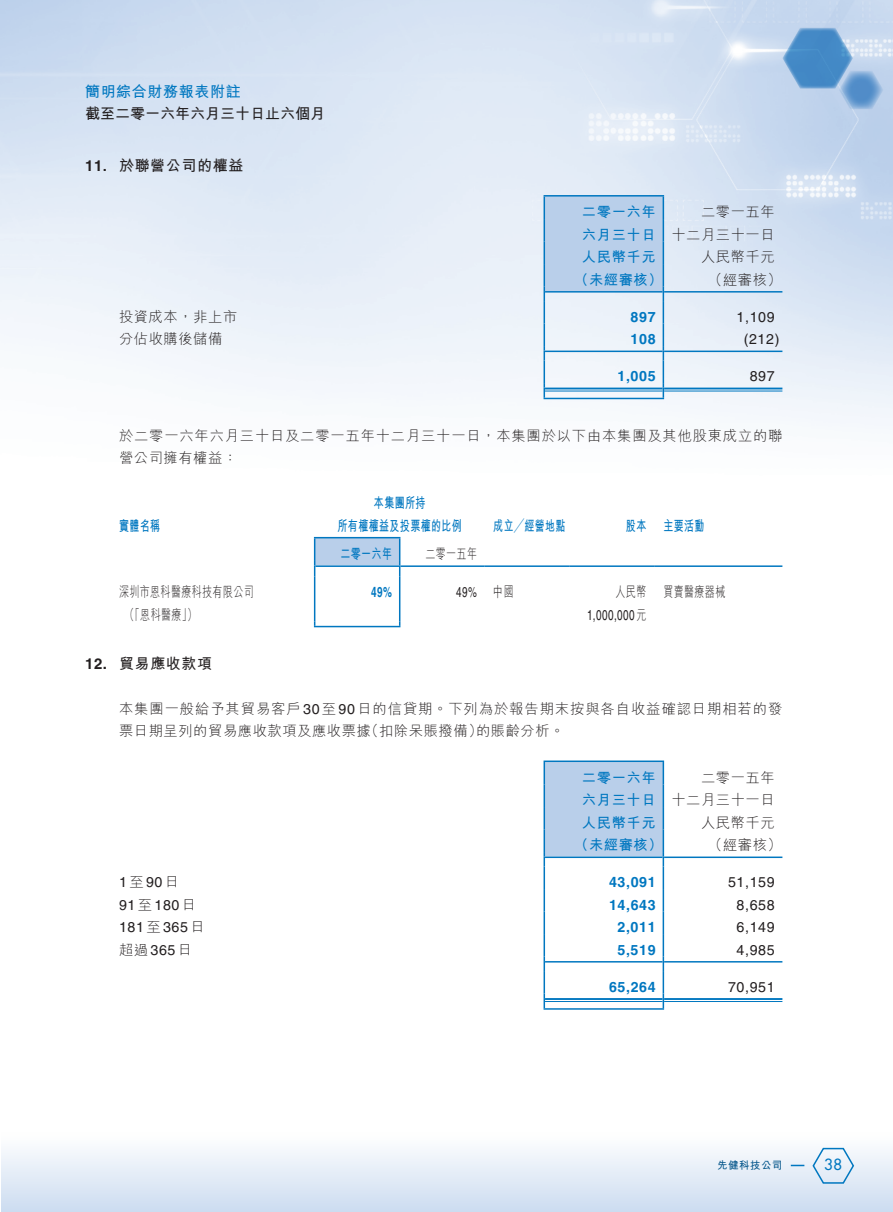
<style>
.page{position:relative;width:893px;height:1212px;background:#fff}
.page>*{position:absolute;margin:0;border:0;box-sizing:border-box;transform-origin:0 0}
._3__標題{font:700 15px "M Hei HK";color:#231f20}
.t1{font:700 15px "M Hei HK";letter-spacing:.04em;color:#0077c0}
._3__標題-2{font:700 15px "M Hei HK";letter-spacing:.04em;color:#231f20}
._3__標題-3{font:700 15px "Helvetica LT Std";color:#231f20}
.t2{font:500 15px "Futura Std";color:#0077c0}
._1__內文{font:300 14.25px "M Hei HK";letter-spacing:.04em;color:#231f20}
._1__內文-2{font:14.25px "Helvetica LT Std";letter-spacing:.04em;color:#231f20}
._1__內文-3{font:300 14.25px/22.5px "M Hei HK";letter-spacing:.06em;color:#231f20}
._1__內文-4{font:300 14.25px/22.5px "M Hei HK";letter-spacing:.07em;color:#231f20}
._1__內文-5{font:700 14.25px "M Hei HK";letter-spacing:.04em;color:#0077c0}
._1__內文-6{font:700 14.25px "Helvetica LT Std";letter-spacing:.04em;color:#0077c0}
._1__內文-7{font:700 14.25px "M Hei HK";letter-spacing:.04em;color:#0077c0;scale:.7 1}
._1__內文-8{font:300 14.25px "M Hei HK";letter-spacing:.04em;color:#231f20;scale:.7 1}
._1__內文-9{font:14.25px "Helvetica LT Std";letter-spacing:.04em;color:#231f20;scale:.7 1}
._1__內文-10{font:700 14.25px "Helvetica LT Std";letter-spacing:.04em;color:#0077c0;scale:.7 1}
.t3{font:700 10.5px "M Hei HK";letter-spacing:.04em;color:#005389}
.s1{font-family:"Helvetica Neue LT Std";font-weight:500}
.s2{font-family:"M Hei HK";font-weight:300}
.s3{font-family:"Helvetica LT Std";font-weight:400}
</style>
<div class="page">
<img style="left:1px;top:0;width:892px;height:617px">
<svg style="left:782px;top:28px;width:101px;height:81px;background:#88b2db"></svg>
<div style="left:1px;top:1132px;width:892px;height:80px;background:linear-gradient(to bottom,#fff,#cddcf1)"></div>
<svg style="left:812px;top:1146px;width:43px;height:38px"></svg>
<svg style="left:791px;top:1165px;width:13px;height:1px"></svg>
<hr style="left:544px;top:195px;width:120px;height:2px;background:#0077c0">
<svg style="left:544px;top:196px;width:120px;height:202px"></svg>
<hr style="left:544px;top:398px;width:120px;height:1px;background:#0077c0">
<hr style="left:545px;top:291px;width:118px;height:2px;background:#0077c0">
<hr style="left:664px;top:291px;width:118px;height:2px;background:#0077c0">
<hr style="left:545px;top:351px;width:118px;height:1px;background:#0077c0">
<hr style="left:664px;top:351px;width:118px;height:1px;background:#0077c0">
<hr style="left:545px;top:388px;width:118px;height:1px;background:#0077c0">
<hr style="left:545px;top:391px;width:118px;height:1px;background:#0077c0">
<hr style="left:664px;top:388px;width:118px;height:1px;background:#0077c0">
<hr style="left:664px;top:391px;width:118px;height:1px;background:#0077c0">
<hr style="left:314px;top:537px;width:86px;height:1px;background:#0077c0">
<svg style="left:314px;top:538px;width:86px;height:38px"></svg>
<hr style="left:314px;top:576px;width:1px;height:45px;background:#0077c0">
<hr style="left:399px;top:576px;width:1px;height:45px;background:#0077c0">
<hr style="left:314px;top:626px;width:86px;height:1px;background:#0077c0">
<hr style="left:315px;top:565px;width:84px;height:2px;background:#0077c0">
<hr style="left:400px;top:565px;width:85px;height:2px;background:#0077c0">
<hr style="left:485px;top:565px;width:85px;height:2px;background:#0077c0">
<hr style="left:570px;top:565px;width:85px;height:2px;background:#0077c0">
<hr style="left:655px;top:565px;width:127px;height:2px;background:#0077c0">
<hr style="left:544px;top:760px;width:120px;height:2px;background:#0077c0">
<svg style="left:544px;top:762px;width:120px;height:246px"></svg>
<hr style="left:544px;top:1008px;width:120px;height:2px;background:#0077c0">
<hr style="left:545px;top:856px;width:118px;height:2px;background:#0077c0">
<hr style="left:664px;top:856px;width:118px;height:2px;background:#0077c0">
<hr style="left:545px;top:961px;width:118px;height:1px;background:#0077c0">
<hr style="left:664px;top:961px;width:118px;height:1px;background:#0077c0">
<hr style="left:545px;top:998px;width:118px;height:2px;background:#0077c0">
<hr style="left:545px;top:1001px;width:118px;height:1px;background:#0077c0">
<hr style="left:664px;top:998px;width:118px;height:2px;background:#0077c0">
<hr style="left:664px;top:1001px;width:118px;height:1px;background:#0077c0">
<p class="t1" style="left:85px;top:81px;width:157px">簡明綜合財務報表附註</p>
<p class="_3__標題" style="left:85px;top:102px;width:241px">截至二零一六年六月三十日止六個月</p>
<p class="_3__標題-2" style="left:119px;top:154px;width:126px">於聯營公司的權益</p>
<p class="_3__標題-3" style="left:85px;top:156px;width:24px">11<span class="s1">.</span></p>
<p class="_1__內文" style="left:119px;top:309px;width:120px">投資成本，非上市</p>
<p class="_1__內文" style="left:119px;top:332px;width:105px">分佔收購後儲備</p>
<p class="_1__內文-5" style="left:582px;top:202px;width:75px">二零一六年</p>
<p class="_1__內文" style="left:701px;top:205px;width:75px">二零一五年</p>
<p class="_1__內文-5" style="left:582px;top:224px;width:75px">六月三十日</p>
<p class="_1__內文" style="left:671px;top:227px;width:105px">十二月三十一日</p>
<p class="_1__內文-5" style="left:582px;top:247px;width:75px">人民幣千元</p>
<p class="_1__內文" style="left:701px;top:250px;width:75px">人民幣千元</p>
<p class="_1__內文-5" style="left:574px;top:269px;width:90px">（未經審核）</p>
<p class="_1__內文" style="left:708px;top:272px;width:75px">（經審核(</p>
<p class="_1__內文-6" style="left:631px;top:308px;width:26px">897</p>
<p class="_1__內文-2" style="left:737px;top:308px;width:40px">1,109</p>
<p class="_1__內文-6" style="left:631px;top:331px;width:26px">108</p>
<p class="_1__內文-2" style="left:744px;top:331px;width:37px">)212(</p>
<p class="_1__內文-6" style="left:618px;top:368px;width:40px">1,005</p>
<p class="_1__內文-2" style="left:750px;top:368px;width:26px">897</p>
<p class="_1__內文-3" style="left:119px;top:424px;width:665px">於二零一六年六月三十日及二零一五年十二月三十一日，本集團於以下由本集團及其他股東成立的聯營公司擁有權益：</p>
<p class="_1__內文-7" style="left:119px;top:515px;width:60px">實體名稱</p>
<p class="_1__內文-8" style="left:119px;top:584px;width:194px">深圳市恩科醫療科技有限公司</p>
<p class="_1__內文-8" style="left:124px;top:607px;width:105px">（「恩科醫療 (「</p>
<p class="_1__內文-7" style="left:374px;top:492px;width:75px">本集團所持</p>
<p class="_1__內文-7" style="left:338px;top:515px;width:179px">所有權權益及投票權的比例</p>
<p class="_1__內文-8" style="left:425px;top:547px;width:75px">二零一五年</p>
<p class="_1__內文-7" style="left:340px;top:543px;width:75px">二零一六年</p>
<p class="_1__內文-10" style="left:371px;top:583px;width:31px">49%</p>
<p class="_1__內文-9" style="left:456px;top:584px;width:31px">49%</p>
<p class="_1__內文-7" style="left:493px;top:515px;width:105px">成立╱經營地點</p>
<p class="_1__內文-8" style="left:493px;top:584px;width:31px">中國</p>
<p class="_1__內文-7" style="left:626px;top:515px;width:31px">股本</p>
<p class="_1__內文-7" style="left:663px;top:515px;width:60px">主要活動</p>
<p class="_1__內文-8" style="left:616px;top:584px;width:45px">人民幣</p>
<p class="_1__內文-9" style="left:587px;top:606px;width:86px">1,000,000<span class="s2">元</span></p>
<p class="_1__內文-8" style="left:663px;top:584px;width:90px">買賣醫療器械</p>
<p class="_3__標題-3" style="left:85px;top:654px;width:24px">12.</p>
<p class="_3__標題" style="left:119px;top:652px;width:95px">貿易應收款項</p>
<p class="_1__內文-4" style="left:476px;top:697px;width:308px;text-indent:-357px">本集團一般給予其貿易客戶<span class="s3">30</span>至<span class="s3">90</span>日的信貸期。下列為於報告期末按與各自收益確認日期相若的發的賬齡分析。</p>
<p class="_1__內文" style="left:364px;top:724px;width:120px">（扣除呆賬撥備）</p>
<p class="_1__內文" style="left:119px;top:724px;width:253px">票日期呈列的貿易應收款項及應收票據</p>
<p class="_1__內文-5" style="left:582px;top:767px;width:75px">二零一六年</p>
<p class="_1__內文" style="left:701px;top:770px;width:75px">二零一五年</p>
<p class="_1__內文-5" style="left:582px;top:790px;width:75px">六月三十日</p>
<p class="_1__內文" style="left:671px;top:793px;width:105px">十二月三十一日</p>
<p class="_1__內文-5" style="left:582px;top:812px;width:75px">人民幣千元</p>
<p class="_1__內文" style="left:701px;top:815px;width:75px">人民幣千元</p>
<p class="_1__內文-5" style="left:574px;top:835px;width:90px">（未經審核）</p>
<p class="_1__內文" style="left:708px;top:838px;width:75px">（經審核(</p>
<p class="_1__內文-2" style="left:119px;top:874px;width:61px">1<span class="s2">至</span>90<span class="s2">日</span></p>
<p class="_1__內文-6" style="left:609px;top:873px;width:48px">43,091</p>
<p class="_1__內文-2" style="left:728px;top:874px;width:48px">51,159</p>
<p class="_1__內文-2" style="left:119px;top:896px;width:79px">91<span class="s2">至</span>180 <span class="s2">日</span></p>
<p class="_1__內文-6" style="left:609px;top:896px;width:48px">14,643</p>
<p class="_1__內文-2" style="left:737px;top:896px;width:40px">8,658</p>
<p class="_1__內文-2" style="left:119px;top:919px;width:87px">181<span class="s2">至</span>365 <span class="s2">日</span></p>
<p class="_1__內文-6" style="left:618px;top:918px;width:40px">2,011</p>
<p class="_1__內文-2" style="left:737px;top:919px;width:40px">6,149</p>
<p class="_1__內文" style="left:119px;top:942px;width:75px">超過<span class="s3">365</span>日</p>
<p class="_1__內文-6" style="left:618px;top:941px;width:40px">5,519</p>
<p class="_1__內文-2" style="left:737px;top:941px;width:40px">4,985</p>
<p class="_1__內文-6" style="left:609px;top:978px;width:48px">65,264</p>
<p class="_1__內文-2" style="left:728px;top:978px;width:48px">70,951</p>
<p class="t3" style="left:717px;top:1158px;width:67px">先健科技公司</p>
<p class="t2" style="left:824px;top:1155px;width:19px">38</p>
</div>
